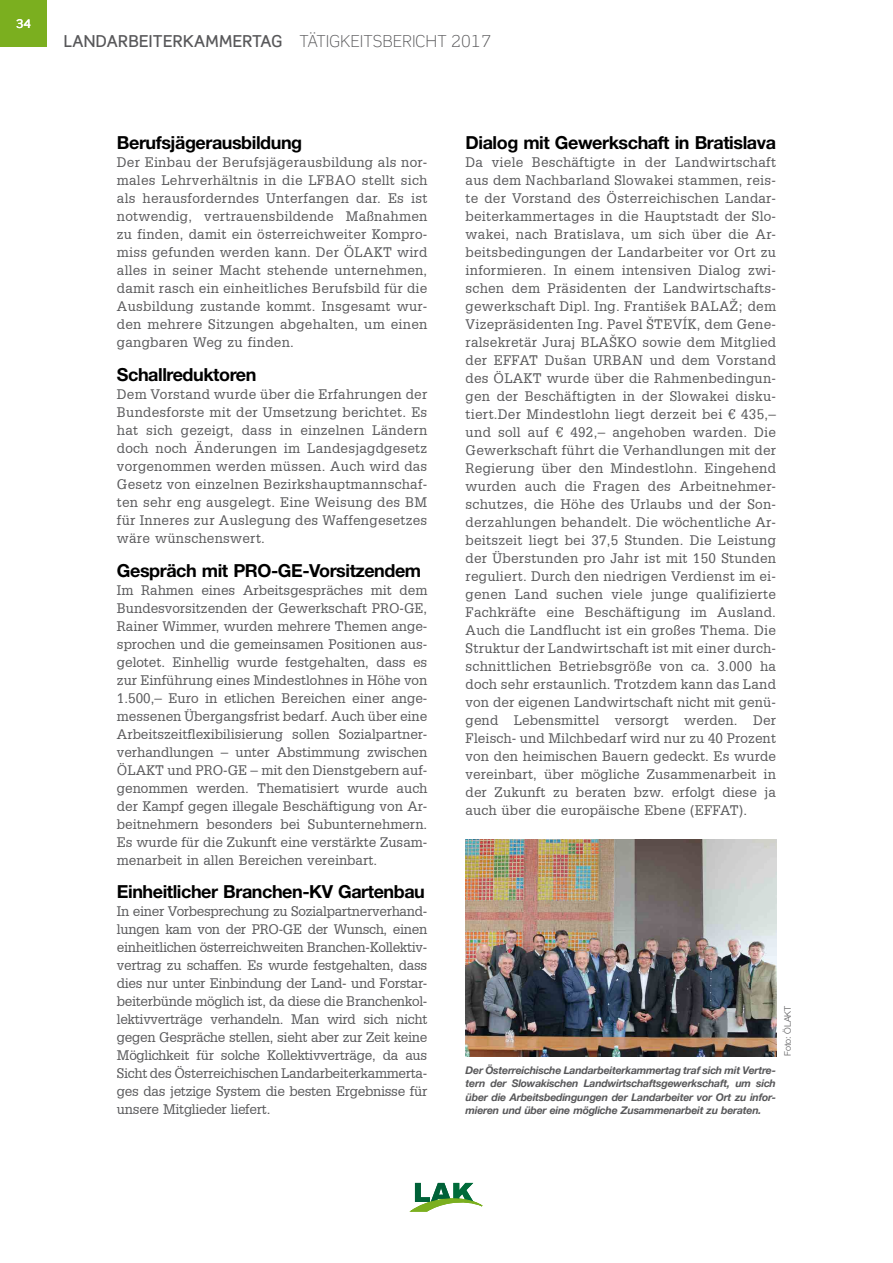
<style>
.page{position:relative;width:893px;height:1263px;background:#fff}
.page>*{position:absolute;margin:0;border:0;box-sizing:border-box;transform-origin:0 0}
.t1{font:700 18px "Helvetica Neue LT Std";letter-spacing:-.025em;color:#000}
.t2{font:500 16.5px "Scene Pro";letter-spacing:.02em;color:#58585a}
.t3{font:13.5px/18px "Glypha LT";letter-spacing:.01em;color:#58585a;text-align:justify}
.t4{font:500 12px "Scene Pro";color:#fff}
.Bildtext_Block{font:italic 700 10.5px/13.5px "Helvetica 76";letter-spacing:-.02em;color:#58585a;text-align:justify}
.Bildhinweis{font:300 9px "Helvetica Neue LT Std";letter-spacing:-.01em;color:#58585a}
.s1{font-weight:300}
</style>
<div class="page">
<img style="left:466px;top:839px;width:310px;height:217px">
<div style="left:0;top:0;width:47px;height:47px;background:#7baf1f"></div>
<svg style="left:411px;top:1183px;width:72px;height:28px"></svg>
<p class="t4" style="left:16px;top:16px;width:16px">34</p>
<p class="t2" style="left:64px;top:31px;width:429px">LANDARBEITERKAMMERTAG <span class="s1">TÄTIGKEITSBERICHT 2017</span></p>
<p class="t1" style="left:117px;top:131px;width:187px">Berufsjägerausbildung</p>
<p class="t3" style="left:117px;top:153px;width:312px">Der Einbau der Berufsjägerausbildung als nor&shy;males Lehrverhältnis in die LFBAO stellt sich als herausforderndes Unterfangen dar. Es ist notwendig, vertrauensbildende Maßnahmen zu finden, damit ein österreichweiter Kompro&shy;miss gefunden werden kann. Der ÖLAKT wird alles in seiner Macht stehende unternehmen, damit rasch ein einheitliches Berufsbild für die Ausbildung zustande kommt. Insgesamt wur&shy;den mehrere Sitzungen abgehalten, um einen gangbaren Weg zu finden.</p>
<p class="t1" style="left:117px;top:363px;width:141px">Schallreduktoren</p>
<p class="t3" style="left:117px;top:385px;width:312px">Dem Vorstand wurde über die Erfahrungen der Bundesforste mit der Umsetzung berichtet. Es hat sich gezeigt, dass in einzelnen Ländern doch noch Änderungen im Landesjagdgesetz vorgenommen werden müssen. Auch wird das Gesetz von einzelnen Bezirkshauptmannschaf&shy;ten sehr eng ausgelegt. Eine Weisung des BM für Inneres zur Auslegung des Waffengesetzes wäre wünschenswert.</p>
<p class="t1" style="left:117px;top:560px;width:306px">Gespräch mit PRO-GE-Vorsitzendem</p>
<p class="t3" style="left:117px;top:581px;width:312px">Im Rahmen eines Arbeitsgespräches mit dem Bundesvorsitzenden der Gewerkschaft PRO-GE, Rainer Wimmer, wurden mehrere Themen ange&shy;sprochen und die gemeinsamen Positionen aus&shy;gelotet. Einhellig wurde festgehalten, dass es zur Einführung eines Mindestlohnes in Höhe von 1.500,– Euro in etlichen Bereichen einer ange&shy;messenen Übergangsfrist bedarf. Auch über eine Arbeitszeitflexibilisierung sollen Sozialpartner&shy;verhandlungen – unter Abstimmung zwischen ÖLAKT und PRO-GE – mit den Dienstgebern auf&shy;genommen werden. Thematisiert wurde auch der Kampf gegen illegale Beschäftigung von Ar&shy;beitnehmern besonders bei Subunternehmern.<br>Es wurde für die Zukunft eine verstärkte Zusam&shy;menarbeit in allen Bereichen vereinbart.</p>
<p class="t1" style="left:117px;top:880px;width:310px">Einheitlicher Branchen-KV Gartenbau</p>
<p class="t3" style="left:117px;top:902px;width:312px">In einer Vorbesprechung zu Sozialpartnerverhand&shy;lungen kam von der PRO-GE der Wunsch, einen einheitlichen österreichweiten Branchen-Kollektiv&shy;vertrag zu schaffen. Es wurde festgehalten, dass dies nur unter Einbindung der Land- und Forstar&shy;beiterbünde möglich ist, da diese die Branchenkol&shy;lektivverträge verhandeln. Man wird sich nicht gegen Gespräche stellen, sieht aber zur Zeit keine Möglichkeit für solche Kollektivverträge, da aus Sicht des Österreichischen Landarbeiterkammerta&shy;ges das jetzige System die besten Ergebnisse für unsere Mitglieder liefert.</p>
<p class="t1" style="left:466px;top:131px;width:312px">Dialog mit Gewerkschaft in Bratislava</p>
<p class="t3" style="left:466px;top:153px;width:312px">Da viele Beschäftigte in der Landwirtschaft aus dem Nachbarland Slowakei stammen, reis&shy;te der Vorstand des Österreichischen Landar&shy;beiterkammertages in die Hauptstadt der Slo&shy;wakei, nach Bratislava, um sich über die Ar&shy;beitsbedingungen der Landarbeiter vor Ort zu informieren. In einem intensiven Dialog zwi&shy;schen dem Präsidenten der Landwirtschafts&shy;gewerkschaft Dipl. Ing. František BALAŽ; dem Vizepräsidenten Ing. Pavel ŠTEVÍK, dem Gene&shy;ralsekretär Juraj BLAŠKO sowie dem Mitglied der EFFAT Dušan URBAN und dem Vorstand des ÖLAKT wurde über die Rahmenbedingun&shy;gen der Beschäftigten in der Slowakei disku&shy;tiert.Der Mindestlohn liegt derzeit bei € 435,– und soll auf € 492,– angehoben warden. Die Gewerkschaft führt die Verhandlungen mit der Regierung über den Mindestlohn. Eingehend wurden auch die Fragen des Arbeitnehmer&shy;schutzes, die Höhe des Urlaubs und der Son&shy;derzahlungen behandelt. Die wöchentliche Ar&shy;beitszeit liegt bei 37,5 Stunden. Die Leistung der Überstunden pro Jahr ist mit 150 Stunden reguliert. Durch den niedrigen Verdienst im ei&shy;genen Land suchen viele junge qualifizierte Fachkräfte eine Beschäftigung im Ausland.<br>Auch die Landflucht ist ein großes Thema. Die Struktur der Landwirtschaft ist mit einer durch&shy;schnittlichen Betriebsgröße von ca. 3.000 ha doch sehr erstaunlich. Trotzdem kann das Land von der eigenen Landwirtschaft nicht mit genü&shy;gend Lebensmittel versorgt werden. Der Fleisch- und Milchbedarf wird nur zu 40 Prozent von den heimischen Bauern gedeckt. Es wurde vereinbart, über mögliche Zusammenarbeit in der Zukunft zu beraten bzw. erfolgt diese ja auch über die europäische Ebene (EFFAT).</p>
<p class="Bildhinweis" style="left:782px;top:1056px;width:52px;rotate:-90deg">Foto: ÖLAKT</p>
<p class="Bildtext_Block" style="left:466px;top:1063px;width:312px">Der Österreichische Landarbeiterkammertag traf sich mit Vertre&shy;tern der Slowakischen Landwirtschaftsgewerkschaft, um sich über die Arbeitsbedingungen der Landarbeiter vor Ort zu infor&shy;mieren und über eine mögliche Zusammenarbeit zu beraten.</p>
</div>
